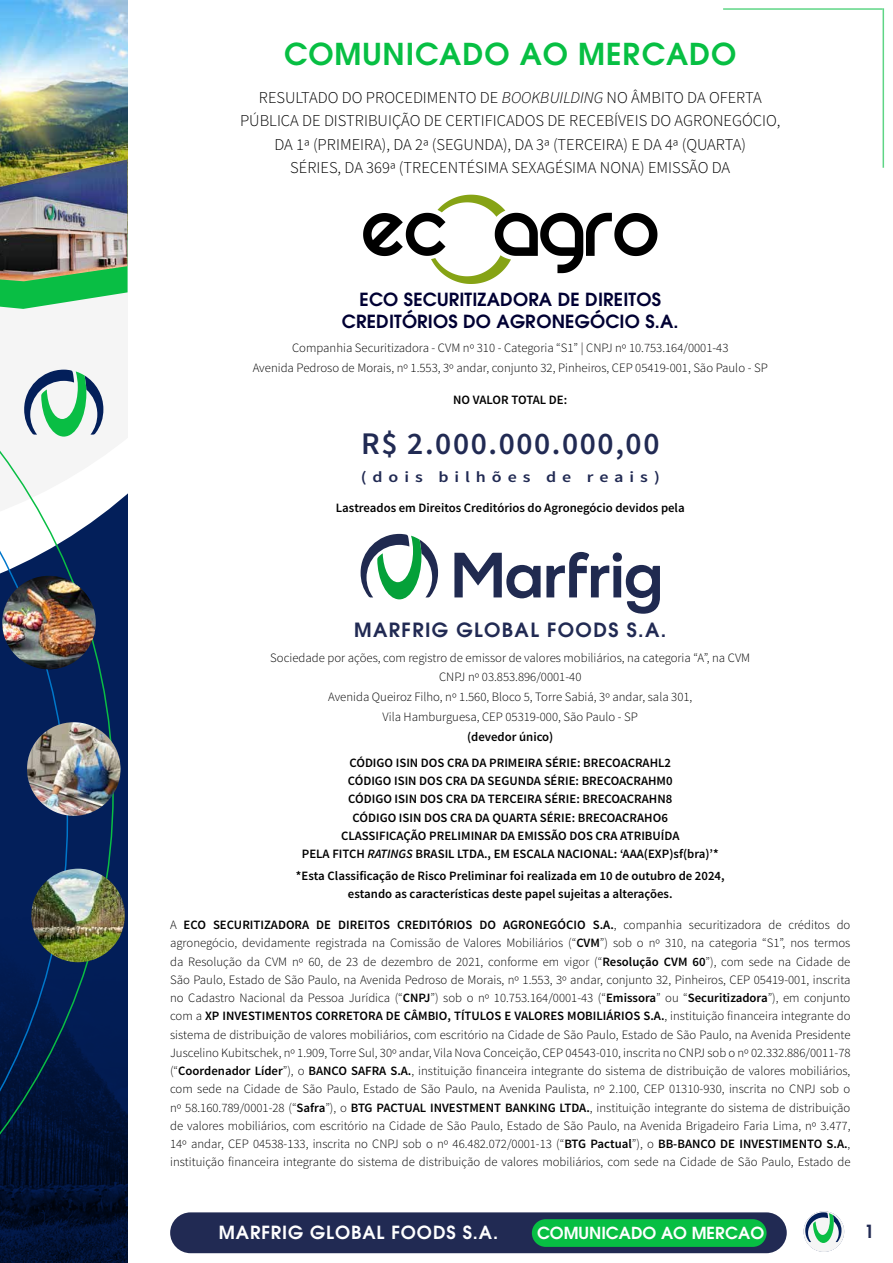
<style>
.page{position:relative;width:893px;height:1263px;background:#fff}
.page>*{position:absolute;margin:0;border:0;box-sizing:border-box;transform-origin:0 0}
.t1{font:600 31.5px "Source Sans Pro";letter-spacing:.05em;color:#212a53}
.t2{font:600 30px "ITC Avant Garde Pro";letter-spacing:.03em;color:#07bf43}
.t3{font:600 19.5px "ITC Avant Garde Pro";letter-spacing:.07em;color:#212a53}
.t4{font:600 18px/21.9px "ITC Avant Garde Pro";letter-spacing:.01em;color:#003;text-align:center}
.t5{font:600 18px "ITC Avant Garde Pro";letter-spacing:.05em;color:#fff}
.t6{font:600 18px "ITC Avant Garde Pro";color:#212a53}
.t7{font:300 16.5px/23.4px "Source Sans Pro";color:#000;text-align:center}
.t8{font:600 16.5px "ITC Avant Garde Pro";color:#fff}
.t9{font:600 15.3px "Source Sans Pro";letter-spacing:.33em;color:#212a53;scale:1.18 1}
.t10{font:300 12.75px/18.3px "Source Sans Pro";color:#000;text-align:center}
.t11{font:600 12.75px/18.1px "Source Sans Pro";color:#000;text-align:center}
.s1{font-style:italic}
.s2{font-weight:600}
</style>
<div class="page">
<hr style="left:882px;top:8px;width:2px;height:160px;background:#07bf43">
<hr style="left:723px;top:8px;width:159px;height:2px;background:#07bf43">
<div style="left:0;top:0;width:128px;height:1263px;background:#031f5a"></div>
<img style="left:114px;top:907px;width:14px;height:356px">
<svg style="left:114px;top:309px;width:14px;height:196px;background:#f0f1f3"></svg>
<img style="left:0;top:0;width:128px;height:159px">
<img style="left:0;top:159px;width:128px;height:122px">
<svg style="left:0;top:221px;width:114px;height:1042px"></svg>
<svg style="left:0;top:250px;width:68px;height:1013px"></svg>
<img style="left:31px;top:869px;width:94px;height:93px;border-radius:47px">
<img style="left:2px;top:576px;width:94px;height:93px;border-radius:47px">
<img style="left:27px;top:722px;width:94px;height:94px;border-radius:47px">
<svg style="left:804px;top:1211px;width:40px;height:41px"></svg>
<div style="left:170px;top:1212px;width:617px;height:41px;background:#212a53;border-radius:20px"></div>
<div style="left:532px;top:1219px;width:235px;height:28px;background:#07bf43;border-radius:14px"></div>
<svg style="left:363px;top:195px;width:294px;height:89px"></svg>
<svg style="left:361px;top:534px;width:299px;height:80px"></svg>
<h2 class="t2" style="left:284px;top:34px;width:454px">COMUNICADO AO MERCADO</h2>
<p class="t7" style="left:240px;top:86px;width:542px">RESULTADO DO PROCEDIMENTO DE <span class="s1">BOOKBUILDING</span> NO ÂMBITO DA OFERTA PÚBLICA DE DISTRIBUIÇÃO DE CERTIFICADOS DE RECEBÍVEIS DO AGRONEGÓCIO, DA 1ª (PRIMEIRA), DA 2ª (SEGUNDA), DA 3ª (TERCEIRA) E DA 4ª (QUARTA)<br>SÉRIES, DA 369ª (TRECENTÉSIMA SEXAGÉSIMA NONA) EMISSÃO DA</p>
<h3 class="t4" style="left:342px;top:288px;width:338px">ECO SECURITIZADORA DE DIREITOS<br>CREDITÓRIOS DO AGRONEGÓCIO S.A.</h3>
<p class="t10" style="left:253px;top:338px;width:517px;line-height:19.8px">Companhia Securitizadora - CVM nº 310 - Categoria “S1” | CNPJ nº 10.753.164/0001-43<br>Avenida Pedroso de Morais, nº 1.553, 3º andar, conjunto 32, Pinheiros, CEP 05419-001, São Paulo - SP</p>
<p class="t11" style="left:453px;top:391px;width:116px">NO VALOR TOTAL DE:</p>
<h1 class="t1" style="left:361px;top:423px;width:300px">R$ 2.000.000.000,00</h1>
<p class="t9" style="left:361px;top:467px;width:255px">(dois bilhões de reais)</p>
<p class="t11" style="left:336px;top:499px;width:350px">Lastreados em Direitos Creditórios do Agronegócio devidos pela</p>
<h3 class="t3" style="left:354px;top:617px;width:313px">MARFRIG GLOBAL FOODS S.A.</h3>
<p class="t10" style="left:270px;top:647px;width:481px;line-height:19.8px">Sociedade por ações, com registro de emissor de valores mobiliários, na categoria “A”, na CVM CNPJ nº 03.853.896/0001-40<br>Avenida Queiroz Filho, nº 1.560, Bloco 5, Torre Sabiá, 3º andar, sala 301,<br>Vila Hamburguesa, CEP 05319-000, São Paulo - SP</p>
<p class="t11" style="left:349px;top:723px;width:323px;line-height:26.5px">(devedor único)<br>CÓDIGO ISIN DOS CRA DA PRIMEIRA SÉRIE: BRECOACRAHL2</p>
<p class="t11" style="left:302px;top:772px;width:418px">CÓDIGO ISIN DOS CRA DA SEGUNDA SÉRIE: BRECOACRAHM0<br>CÓDIGO ISIN DOS CRA DA TERCEIRA SÉRIE: BRECOACRAHN8<br>CÓDIGO ISIN DOS CRA DA QUARTA SÉRIE: BRECOACRAHO6<br>CLASSIFICAÇÃO PRELIMINAR DA EMISSÃO DOS CRA ATRIBUÍDA<br>PELA FITCH <span class="s1">RATINGS</span> BRASIL LTDA., EM ESCALA NACIONAL: ‘AAA(EXP)sf(bra)’*</p>
<p class="t11" style="left:296px;top:867px;width:430px">*Esta Classificação de Risco Preliminar foi realizada em 10 de outubro de 2024, estando as características deste papel sujeitas a alterações.</p>
<p class="t10" style="left:170px;top:916px;width:682px;text-align:justify">A <span class="s2">ECO SECURITIZADORA DE DIREITOS CREDITÓRIOS DO AGRONEGÓCIO S.A.</span>, companhia securitizadora de créditos do agronegócio, devidamente registrada na Comissão de Valores Mobiliários (“<span class="s2">CVM</span>”) sob o nº 310, na categoria “S1”, nos termos da Resolução da CVM nº 60, de 23 de dezembro de 2021, conforme em vigor (“<span class="s2">Resolução CVM 60</span>”), com sede na Cidade de São Paulo, Estado de São Paulo, na Avenida Pedroso de Morais, nº 1.553, 3º andar, conjunto 32, Pinheiros, CEP 05419-001, inscrita no Cadastro Nacional da Pessoa Jurídica (“<span class="s2">CNPJ</span>”) sob o nº 10.753.164/0001-43 (“<span class="s2">Emissora</span>” ou “<span class="s2">Securitizadora</span>”), em conjunto com a <span class="s2">XP INVESTIMENTOS CORRETORA DE CÂMBIO, TÍTULOS E VALORES MOBILIÁRIOS S.A.</span>, instituição financeira integrante do sistema de distribuição de valores mobiliários, com escritório na Cidade de São Paulo, Estado de São Paulo, na Avenida Presidente Juscelino Kubitschek, nº 1.909, Torre Sul, 30º andar, Vila Nova Conceição, CEP 04543-010, inscrita no CNPJ sob o nº 02.332.886/0011-78 (“<span class="s2">Coordenador Líder</span>”), o <span class="s2">BANCO SAFRA S.A.</span>, instituição financeira integrante do sistema de distribuição de valores mobiliários, com sede na Cidade de São Paulo, Estado de São Paulo, na Avenida Paulista, nº 2.100, CEP 01310-930, inscrita no CNPJ sob o nº 58.160.789/0001-28 (“<span class="s2">Safra</span>”), o <span class="s2">BTG PACTUAL INVESTMENT BANKING LTDA.</span>, instituição integrante do sistema de distribuição de valores mobiliários, com escritório na Cidade de São Paulo, Estado de São Paulo, na Avenida Brigadeiro Faria Lima, nº 3.477, 14º andar, CEP 04538-133, inscrita no CNPJ sob o nº 46.482.072/0001-13 (“<span class="s2">BTG Pactual</span>”), o <span class="s2">BB-BANCO DE INVESTIMENTO S.A.</span>, instituição financeira integrante do sistema de distribuição de valores mobiliários, com sede na Cidade de São Paulo, Estado de</p>
<h3 class="t5" style="left:219px;top:1221px;width:281px">MARFRIG GLOBAL FOODS S.A.</h3>
<p class="t8" style="left:537px;top:1222px;width:229px">COMUNICADO AO MERCAO</p>
<h3 class="t6" style="left:864px;top:1219px;width:12px">1</h3>
</div>
